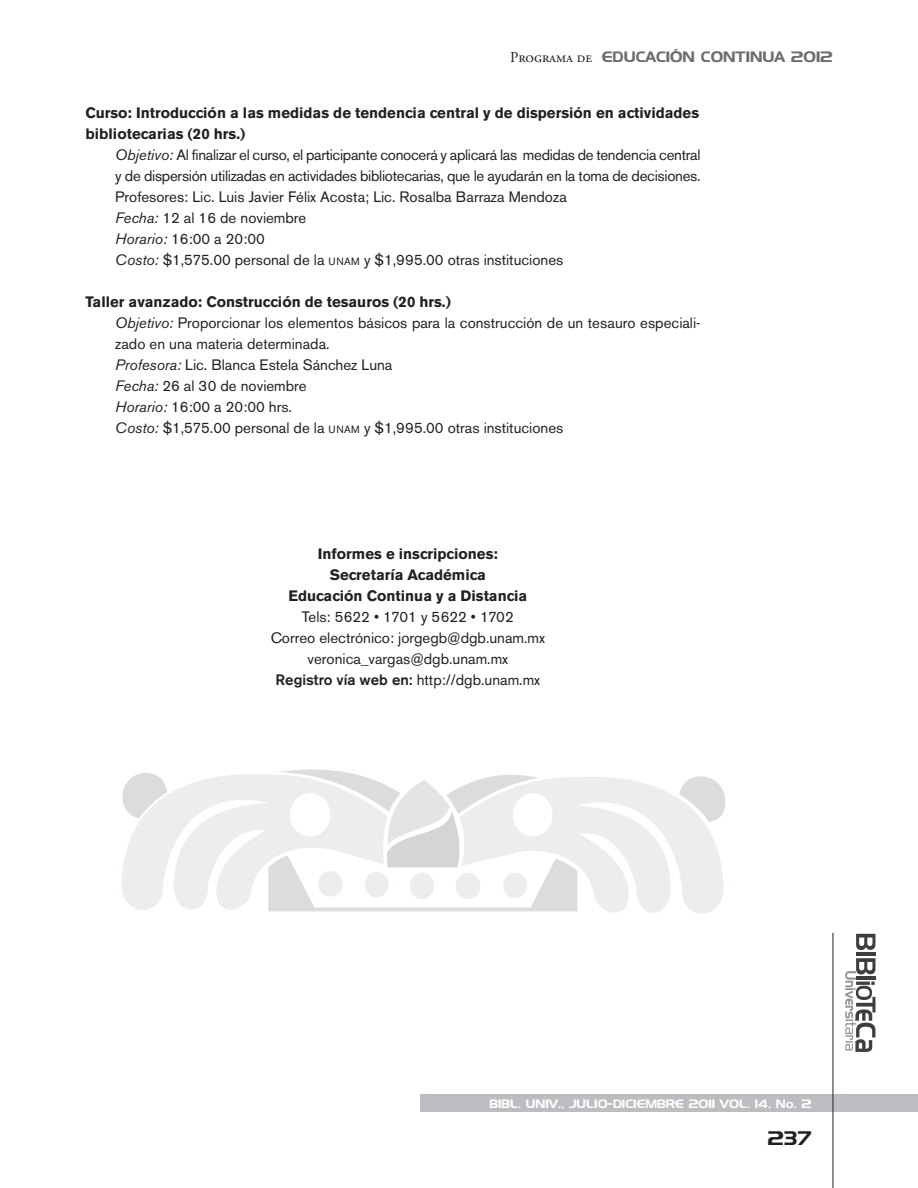
<style>
.page{position:relative;width:918px;height:1188px;background:#fff}
.page>*{position:absolute;margin:0;border:0;box-sizing:border-box;transform-origin:0 0}
.t1{font:19.5px "Denmark";color:#231f20}
.CUERPO_-_Educ_Contin{font:15px/21px "Akzidenz Grotesk BE";color:#231f20}
.CUERPO_-_Educ_Contin-2{font:15px/21px "Akzidenz Grotesk BE";letter-spacing:-.02em;color:#231f20}
.Subtitulo_1{font:700 15px/21px "Akzidenz Grotesk BE";color:#231f20}
.CUERPO_-_Educ_Contin-3{font:700 15px "Akzidenz Grotesk BE";color:#231f20}
.t2{font:15px "Denmark";color:#6c6d70}
.t3{font:12px "Denmark";color:#fff}
.s1{font-family:"Adobe Garamond Regular SC";color:#231f20}
.s2{font-style:italic}
.s3{font-size:10.5px}
.s4{font-weight:500}
</style>
<div class="page">
<div style="left:421px;top:1094px;width:497px;height:17px;background:#bcbdc0"></div>
<hr style="left:833px;top:933px;width:1px;height:255px;background:#231f20">
<svg style="left:856px;top:934px;width:19px;height:16px"></svg>
<hr style="left:856px;top:952px;width:19px;height:4px;background:#3e3e3f">
<svg style="left:845px;top:958px;width:30px;height:94px"></svg>
<svg style="left:122px;top:770px;width:603px;height:144px"></svg>
<p class="t2" style="left:510px;top:48px;width:324px"><span class="s1">Programa de</span> EDUCACIÓN CONTINUA 2012</p>
<p class="Subtitulo_1" style="left:85px;top:102px;width:615px">Curso: Introducción a las medidas de tendencia central y de dispersión en actividades bibliotecarias (20 hrs.)</p>
<p class="CUERPO_-_Educ_Contin-2" style="left:115px;top:144px;width:587px"><span class="s2">Objetivo:</span> Al finalizar el curso, el participante conocerá y aplicará las medidas de tendencia central y de dispersión utilizadas en actividades bibliotecarias, que le ayudarán en la toma de decisiones.</p>
<p class="CUERPO_-_Educ_Contin" style="left:115px;top:186px;width:453px">Profesores: Lic. Luis Javier Félix Acosta; Lic. Rosalba Barraza Mendoza</p>
<p class="CUERPO_-_Educ_Contin" style="left:115px;top:207px;width:193px"><span class="s2">Fecha:</span> 12 al 16 de noviembre</p>
<p class="CUERPO_-_Educ_Contin" style="left:115px;top:228px;width:151px"><span class="s2">Horario:</span> 16:00 a 20:00</p>
<p class="CUERPO_-_Educ_Contin" style="left:115px;top:249px;width:450px"><span class="s2">Costo:</span> $1,575.00 personal de la <span class="s3">UNAM</span> y $1,995.00 otras instituciones</p>
<p class="Subtitulo_1" style="left:85px;top:291px;width:367px">Taller avanzado: Construcción de tesauros (20 hrs.)</p>
<p class="CUERPO_-_Educ_Contin" style="left:115px;top:312px;width:587px"><span class="s2">Objetivo:</span> Proporcionar los elementos básicos para la construcción de un tesauro especiali&shy;zado en una materia determinada.</p>
<p class="CUERPO_-_Educ_Contin" style="left:115px;top:354px;width:279px"><span class="s2">Profesora:</span> Lic. Blanca Estela Sánchez Luna</p>
<p class="CUERPO_-_Educ_Contin" style="left:115px;top:375px;width:193px"><span class="s2">Fecha:</span> 26 al 30 de noviembre</p>
<p class="CUERPO_-_Educ_Contin" style="left:115px;top:396px;width:178px"><span class="s2">Horario:</span> 16:00 a 20:00 hrs.</p>
<p class="CUERPO_-_Educ_Contin" style="left:115px;top:417px;width:450px"><span class="s2">Costo:</span> $1,575.00 personal de la <span class="s3">UNAM</span> y $1,995.00 otras instituciones</p>
<p class="CUERPO_-_Educ_Contin-3" style="left:318px;top:545px;width:182px">Informes e inscripciones:</p>
<p class="CUERPO_-_Educ_Contin-3" style="left:330px;top:566px;width:158px">Secretaría Académica</p>
<p class="CUERPO_-_Educ_Contin-3" style="left:288px;top:587px;width:241px">Educación Continua y a Distancia</p>
<p class="CUERPO_-_Educ_Contin" style="left:302px;top:606px;width:213px">Tels: 5622 • 1701 y 5622 • 1702</p>
<p class="CUERPO_-_Educ_Contin" style="left:271px;top:627px;width:276px">Correo electrónico: jorgegb@dgb.unam.mx</p>
<p class="CUERPO_-_Educ_Contin" style="left:308px;top:648px;width:202px">veronica_vargas@dgb.unam.mx</p>
<p class="CUERPO_-_Educ_Contin" style="left:276px;top:669px;width:266px"><span class="s4">Registro vía web en:</span> http://dgb.unam.mx</p>
<p class="t3" style="left:489px;top:1096px;width:324px">BIBL. UNIV., JULIO-DICIEMBRE 2011 VOL. 14, No. 2</p>
<h1 class="t1" style="left:767px;top:1127px;width:46px">237</h1>
</div>
